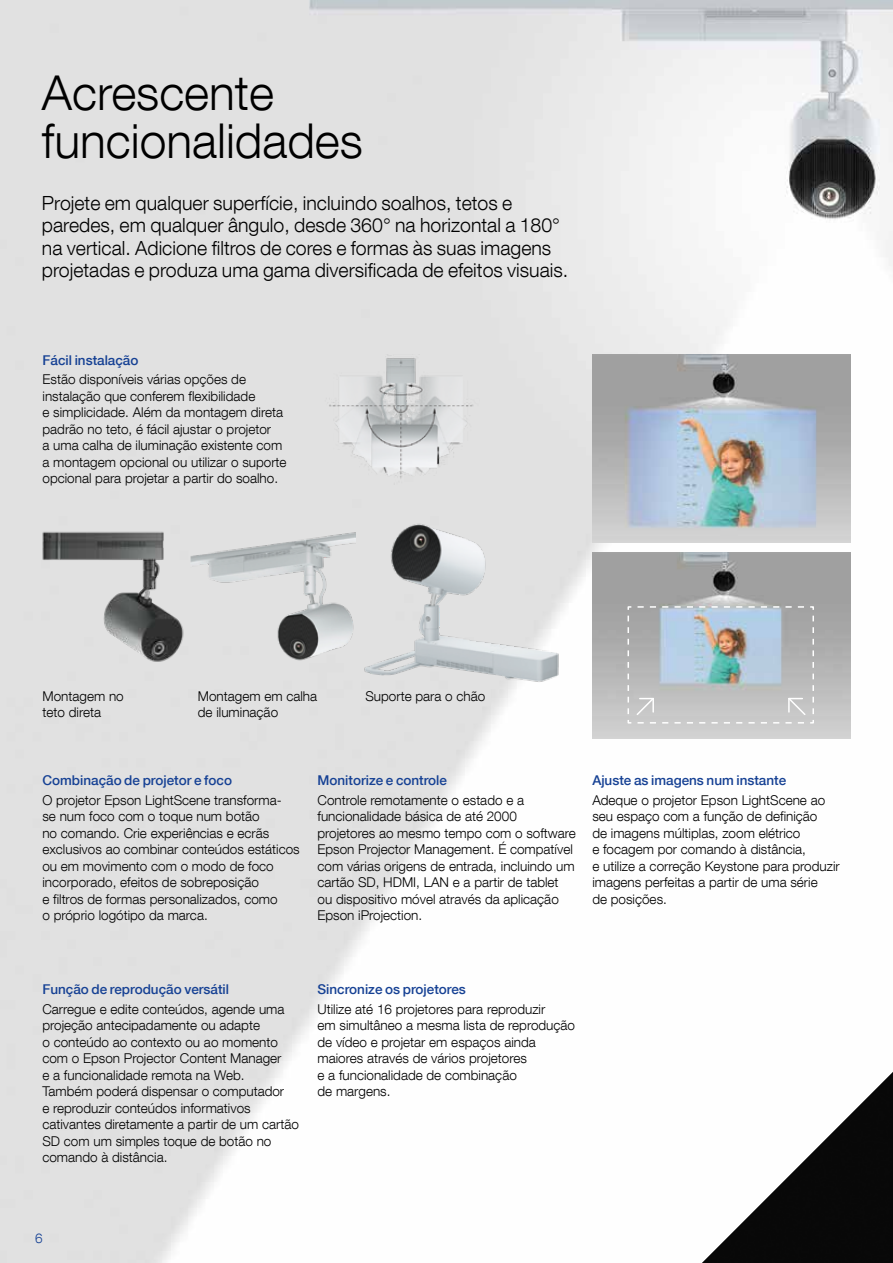
<style>
.page{position:relative;width:893px;height:1263px;background:#fff}
.page>*{position:absolute;margin:0;border:0;box-sizing:border-box;transform-origin:0 0}
.t1{font:300 48px/48px "Helvetica Neue LT Com";color:#000}
.t2{font:300 19.5px/22.5px "Helvetica Neue LT Com";color:#000}
.t3{font:300 13.5px/16.5px "Helvetica Neue LT Com";color:#000}
.t4{font:500 13.5px "Helvetica Neue LT Com";color:#164194}
.t5{font:300 13.5px "Helvetica Neue LT Com";color:#164194}
</style>
<div class="page">
<img style="left:0;top:0;width:893px;height:1263px">
<img style="left:702px;top:1072px;width:191px;height:191px">
<img style="left:592px;top:355px;width:258px;height:188px">
<img style="left:592px;top:552px;width:258px;height:186px">
<img style="left:361px;top:516px;width:202px;height:171px">
<img style="left:318px;top:355px;width:172px;height:130px">
<img style="left:204px;top:528px;width:151px;height:137px">
<svg style="left:627px;top:605px;width:188px;height:119px;background:#b6bfc4"></svg>
<img style="left:36px;top:527px;width:168px;height:138px">
<h1 class="t1" style="left:42px;top:68px;width:322px">Acrescente funcionalidades</h1>
<p class="t2" style="left:42px;top:191px;width:528px">Projete em qualquer superfície, incluindo soalhos, tetos e paredes, em qualquer ângulo, desde 360° na horizontal a 180° na vertical. Adicione filtros de cores e formas às suas imagens projetadas e produza uma gama diversificada de efeitos visuais.</p>
<p class="t4" style="left:43px;top:352px;width:97px">Fácil instalação</p>
<p class="t3" style="left:43px;top:371px;width:246px">Estão disponíveis várias opções de instalação que conferem flexibilidade<br>e simplicidade. Além da montagem direta padrão no teto, é fácil ajustar o projetor<br>a uma calha de iluminação existente com a montagem opcional ou utilizar o suporte opcional para projetar a partir do soalho.</p>
<p class="t3" style="left:43px;top:687px;width:83px">Montagem no</p>
<p class="t3" style="left:365px;top:687px;width:121px">Suporte para o chão</p>
<p class="t3" style="left:43px;top:704px;width:60px">teto direta</p>
<p class="t3" style="left:198px;top:687px;width:121px">Montagem em calha de iluminação</p>
<p class="t4" style="left:42px;top:772px;width:191px">Combinação de projetor e foco</p>
<p class="t3" style="left:42px;top:791px;width:259px">O projetor Epson LightScene transforma-<br>se num foco com o toque num botão<br>no comando. Crie experiências e ecrãs exclusivos ao combinar conteúdos estáticos ou em movimento com o modo de foco incorporado, efeitos de sobreposição<br>e filtros de formas personalizados, como<br>o próprio logótipo da marca.</p>
<p class="t4" style="left:317px;top:772px;width:131px">Monitorize e controle</p>
<p class="t3" style="left:317px;top:791px;width:260px">Controle remotamente o estado e a funcionalidade básica de até 2000 projetores ao mesmo tempo com o software Epson Projector Management. É compatível com várias origens de entrada, incluindo um cartão SD, HDMI, LAN e a partir de tablet ou dispositivo móvel através da aplicação Epson iProjection.</p>
<p class="t4" style="left:592px;top:772px;width:195px">Ajuste as imagens num instante</p>
<p class="t3" style="left:592px;top:791px;width:249px">Adeque o projetor Epson LightScene ao seu espaço com a função de definição<br>de imagens múltiplas, zoom elétrico<br>e focagem por comando à distância,<br>e utilize a correção Keystone para produzir imagens perfeitas a partir de uma série<br>de posições.</p>
<p class="t4" style="left:42px;top:981px;width:188px">Função de reprodução versátil</p>
<p class="t3" style="left:42px;top:1000px;width:258px">Carregue e edite conteúdos, agende uma projeção antecipadamente ou adapte<br>o conteúdo ao contexto ou ao momento com o Epson Projector Content Manager<br>e a funcionalidade remota na Web.<br>Também poderá dispensar o computador<br>e reproduzir conteúdos informativos cativantes diretamente a partir de um cartão SD com um simples toque de botão no comando à distância.</p>
<p class="t4" style="left:317px;top:981px;width:150px">Sincronize os projetores</p>
<p class="t3" style="left:317px;top:1000px;width:259px">Utilize até 16 projetores para reproduzir<br>em simultâneo a mesma lista de reprodução de vídeo e projetar em espaços ainda maiores através de vários projetores<br>e a funcionalidade de combinação<br>de margens.</p>
<p class="t5" style="left:35px;top:1230px;width:9px">6</p>
</div>
